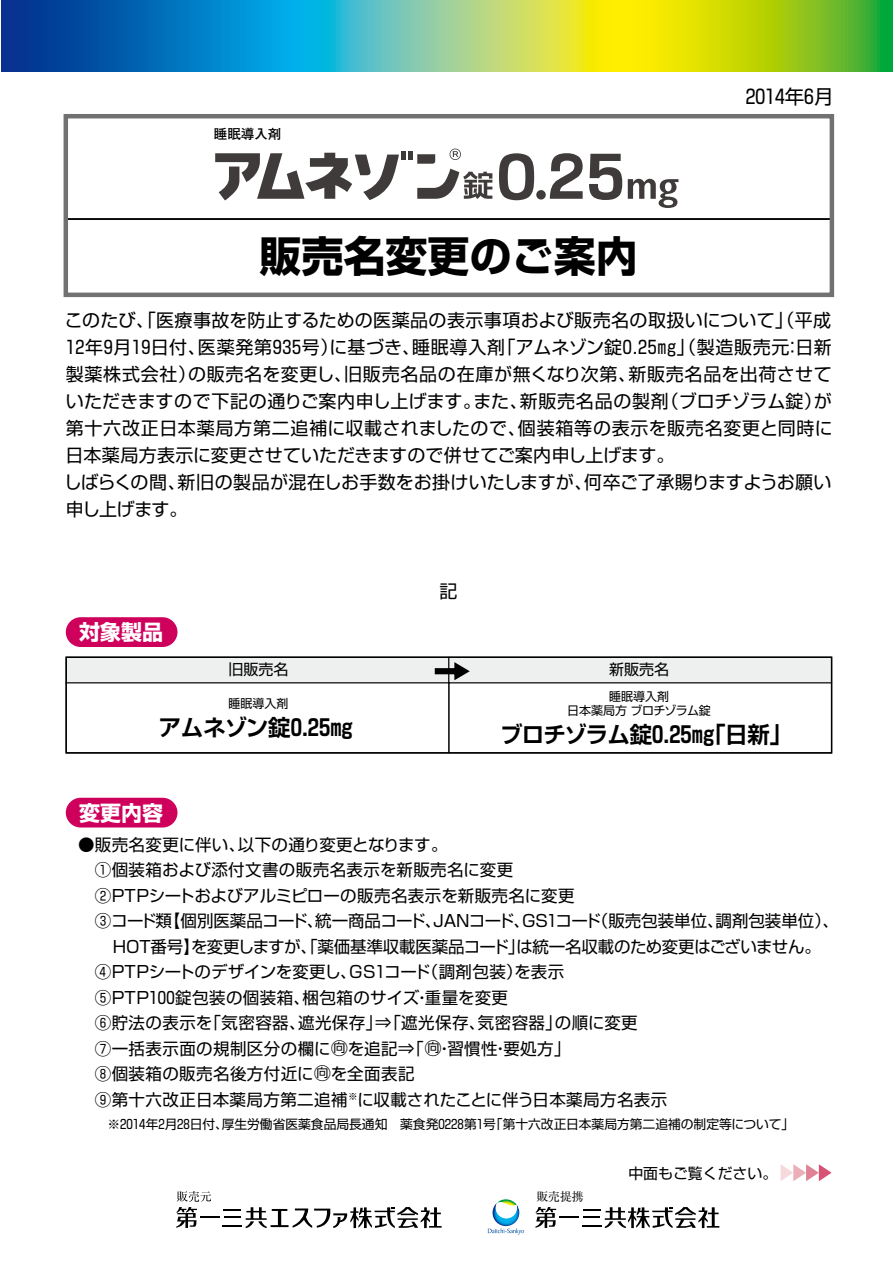
<style>
.page{position:relative;width:893px;height:1263px;background:#fff}
.page>*{position:absolute;margin:0;border:0;box-sizing:border-box;transform-origin:0 0}
.t1{font:700 42px "Shin Go Pro";color:#000}
.t2{font:700 22.5px "Shin Go Pro De";letter-spacing:-.03em;color:#000}
.t3{font:700 21px "Shin Go Pro";color:#fff}
.t4{font:19.5px "Shin Go Pro";color:#000}
.t5{font:18px/27px "Shin Go Pro";letter-spacing:.02em;color:#000;text-align:right}
.t6{font:18px "Shin Go Pro";letter-spacing:.045em;color:#000}
.t7{font:18px "Shin Go Pro";letter-spacing:.04em;color:#000}
.t8{font:18px "Shin Go Pro";letter-spacing:-.02em;color:#000}
.t9{font:18px/27px "Shin Go Pro";letter-spacing:-.055em;color:#000}
.t10{font:18px "Shin Go Pro";letter-spacing:-.005em;color:#000}
.t11{font:16.5px/25.5px "Shin Go Pro";letter-spacing:.01em;color:#000}
.t12{font:16.5px "Shin Go Pro";letter-spacing:-.025em;color:#000}
.t13{font:16.5px "Shin Go Pro";letter-spacing:-.01em;color:#000}
.t14{font:16.5px "Shin Go Pro";letter-spacing:-.02em;color:#000}
.t15{font:15px "Shin Go Pro";color:#000}
.t16{font:14.85px "Shin Go Pro";color:#000}
.t17{font:700 13.5px "Futo Go B101 Pro";color:#000}
.t18{font:12.75px "Shin Go Pro";color:#000}
.t19{font:12px "Shin Go Pro";color:#000}
.t20{font:12px "Shin Go Pro";letter-spacing:-.03em;color:#000}
.t21{font:11.85px "Ryumin Pro";color:#000}
.t22{font:9.6px "Shin Go Pro";color:#000}
.s1{font-size:18px}
</style>
<div class="page">
<svg style="left:781px;top:1164px;width:51px;height:17px"></svg>
<svg style="left:1px;top:0;width:892px;height:71px;background:#6bae73"></svg>
<div style="left:66px;top:617px;width:111px;height:30px;background:#cf005c;border-radius:15px"></div>
<div style="left:66px;top:798px;width:111px;height:29px;background:#cf005c;border-radius:15px"></div>
<hr style="left:559px;top:1216px;width:20px;height:2px;background:#000">
<svg style="left:582px;top:1207px;width:137px;height:21px"></svg>
<svg style="left:535px;top:1207px;width:21px;height:21px"></svg>
<svg style="left:488px;top:1199px;width:36px;height:36px"></svg>
<svg style="left:176px;top:1191px;width:266px;height:37px"></svg>
<div style="left:66px;top:657px;width:383px;height:26px;background:#eeefef"></div>
<div style="left:449px;top:657px;width:383px;height:26px;background:#eeefef"></div>
<svg style="left:434px;top:659px;width:36px;height:23px"></svg>
<div style="left:65px;top:656px;width:767px;height:98px;border:2px solid #000"></div>
<div style="left:65px;top:218px;width:768px;height:78px;border:2px solid #000"></div>
<div style="left:64px;top:114px;width:770px;height:183px;border:4px solid #727172"></div>
<svg style="left:628px;top:179px;width:50px;height:29px"></svg>
<svg style="left:589px;top:154px;width:33px;height:46px"></svg>
<svg style="left:215px;top:151px;width:191px;height:49px"></svg>
<div style="left:408px;top:151px;width:5px;height:9px;background:#3f3b3a"></div>
<div style="left:536px;top:190px;width:10px;height:10px;background:#3f3b3a;border-radius:50%"></div>
<svg style="left:417px;top:149px;width:75px;height:50px"></svg>
<svg style="left:499px;top:153px;width:35px;height:47px"></svg>
<svg style="left:550px;top:153px;width:33px;height:46px"></svg>
<p class="t17" style="left:214px;top:123px;width:69px">睡眠導入剤</p>
<h1 class="t1" style="left:260px;top:222px;width:379px">販売名変更のご案内</h1>
<p class="t4" style="left:746px;top:80px;width:89px">2014年月6</p>
<p class="t5" style="left:65px;top:305px;width:768px">このたび、「医療事故を防止するための医薬品の表示事項および販売名の取扱いについて」（平成「アムネゾン錠0.25mg」（製造販売元日新</p>
<p class="t5" style="left:330px;top:332px;width:92px">に基づき、</p>
<p class="t5" style="left:198px;top:332px;width:142px">医薬発第935号）</p>
<p class="t5" style="left:412px;top:332px;width:94px">睡眠導入剤</p>
<p class="t5" style="left:66px;top:332px;width:142px">12年月9 19日付、</p>
<p class="t5" style="left:783px;top:332px;width:19px">：</p>
<p class="t5" style="left:66px;top:359px;width:132px">製薬株式会社）</p>
<p class="t7" style="left:344px;top:360px;width:294px">旧販売名品の在庫が無くなり次第、</p>
<p class="t7" style="left:188px;top:360px;width:166px">の販売名を変更し、</p>
<p class="t5" style="left:628px;top:359px;width:205px">新販売名品を出荷させて</p>
<p class="t10" style="left:661px;top:387px;width:173px">（ブロチゾラム錠が）</p>
<p class="t5" style="left:66px;top:386px;width:417px">いただきますので下記の通りご案内申し上げます。</p>
<p class="t7" style="left:520px;top:387px;width:151px">新販売名品の製剤</p>
<p class="t5" style="left:474px;top:386px;width:56px">また、</p>
<p class="t6" style="left:518px;top:414px;width:316px">個装箱等の表示を販売名変更と同時に</p>
<p class="t6" style="left:66px;top:414px;width:462px">第十六改正日本薬局方第二追補に収載されましたので、</p>
<p class="t5" style="left:65px;top:440px;width:611px">日本薬局方表示に変更させていただきますので併せてご案内申し上げます。</p>
<p class="t8" style="left:584px;top:468px;width:249px">何卒ご了承賜りますようお願い</p>
<p class="t9" style="left:64px;top:467px;width:125px">しばらくの間、申し上げます。</p>
<p class="t5" style="left:178px;top:467px;width:416px">新旧の製品が混在しお手数をお掛けいたしますが、</p>
<p class="t3" style="left:79px;top:616px;width:86px">対象製品</p>
<p class="t15" style="left:228px;top:657px;width:62px">旧販売名</p>
<p class="t19" style="left:228px;top:693px;width:61px">睡眠導入剤</p>
<h2 class="t2" style="left:159px;top:709px;width:195px">アムネゾン錠0.25mg</h2>
<p class="t3" style="left:79px;top:796px;width:86px">変更内容</p>
<p class="t5" style="left:439px;top:576px;width:19px">記</p>
<p class="t15" style="left:609px;top:657px;width:61px">新販売名</p>
<p class="t19" style="left:609px;top:686px;width:61px">睡眠導入剤</p>
<p class="t20" style="left:567px;top:701px;width:145px">日本薬局方ブロチゾラム錠</p>
<h2 class="t2" style="left:500px;top:716px;width:294px">ブロチゾラム錠0.25 「m g 日新「</h2>
<p class="t11" style="left:95px;top:830px;width:481px;text-indent:-16px">●販売名変更に伴い、<br>①個装箱および添付文書の販売名表示を新販売名に変更<br>②PTPシートおよびアルミピローの販売名表示を新販売名に変更</p>
<p class="t12" style="left:238px;top:831px;width:211px">以下の通り変更となります。</p>
<p class="t11" style="left:164px;top:906px;width:161px">【個別医薬品コード、</p>
<p class="t11" style="left:592px;top:906px;width:133px">（販売包装単位、</p>
<p class="t11" style="left:716px;top:906px;width:125px">調剤包装単位、(</p>
<p class="t11" style="left:95px;top:906px;width:79px">③コード類</p>
<p class="t14" style="left:315px;top:907px;width:128px">統一商品コード、</p>
<p class="t11" style="left:433px;top:906px;width:98px">JANコード、</p>
<p class="t11" style="left:522px;top:906px;width:80px">GS1コード</p>
<p class="t11" style="left:113px;top:932px;width:89px">HOT番号】</p>
<p class="t12" style="left:517px;top:933px;width:306px">は統一名収載のため変更はございません。</p>
<p class="t13" style="left:191px;top:933px;width:335px">を変更しますが、「薬価基準収載医薬品コード」</p>
<p class="t11" style="left:303px;top:957px;width:207px;text-indent:-208px">④PTPシートのデザインを変更し、<br>梱包箱のサイズ重量を変更</p>
<p class="t11" style="left:422px;top:957px;width:103px">（調剤包装）</p>
<p class="t11" style="left:514px;top:957px;width:51px">を表示</p>
<p class="t11" style="left:349px;top:957px;width:83px">GS1コード</p>
<p class="t11" style="left:95px;top:983px;width:217px">⑤PTP100錠包装の個装箱、</p>
<p class="t11" style="left:414px;top:983px;width:18px">・</p>
<p class="t11" style="left:205px;top:1008px;width:103px">「気密容器、</p>
<p class="t11" style="left:298px;top:1008px;width:189px">遮光保存」⇒「遮光保存、</p>
<p class="t11" style="left:95px;top:1008px;width:119px">⑥貯法の表示を</p>
<p class="t11" style="left:478px;top:1008px;width:86px">気密容器」</p>
<p class="t11" style="left:555px;top:1008px;width:84px">の順に変更</p>
<p class="t19" style="left:330px;top:1037px;width:19px">向<span class="s1">○</span></p>
<p class="t11" style="left:348px;top:1034px;width:224px">を追記⇒「<span class="s1">○</span> 習慣性要処方「</p>
<p class="t11" style="left:95px;top:1034px;width:237px">⑦一括表示面の規制区分の欄に</p>
<p class="t11" style="left:427px;top:1034px;width:27px">・<sup>向</sup></p>
<p class="t11" style="left:492px;top:1034px;width:18px">・</p>
<p class="t19" style="left:313px;top:1063px;width:19px">向<span class="s1">○</span></p>
<p class="t11" style="left:95px;top:1059px;width:220px">⑧個装箱の販売名後方付近に</p>
<p class="t11" style="left:331px;top:1059px;width:85px">を全面表記</p>
<p class="t11" style="left:95px;top:1085px;width:254px">⑨第十六改正日本薬局方第二追補</p>
<p class="t11" style="left:357px;top:1085px;width:311px">に収載されたことに伴う日本薬局方名表示</p>
<p class="t22" style="left:348px;top:1089px;width:11px">※</p>
<p class="t18" style="left:222px;top:1114px;width:574px">厚生労働省医薬食品局長通知　薬食発0228第 「号1 第十六改正日本薬局方第二追補の制定等について「</p>
<p class="t18" style="left:107px;top:1114px;width:122px">※2014年月2 28日付、</p>
<p class="t21" style="left:536px;top:1187px;width:49px">販売提携</p>
<p class="t16" style="left:628px;top:1161px;width:150px">中面もご覧ください。</p>
</div>
